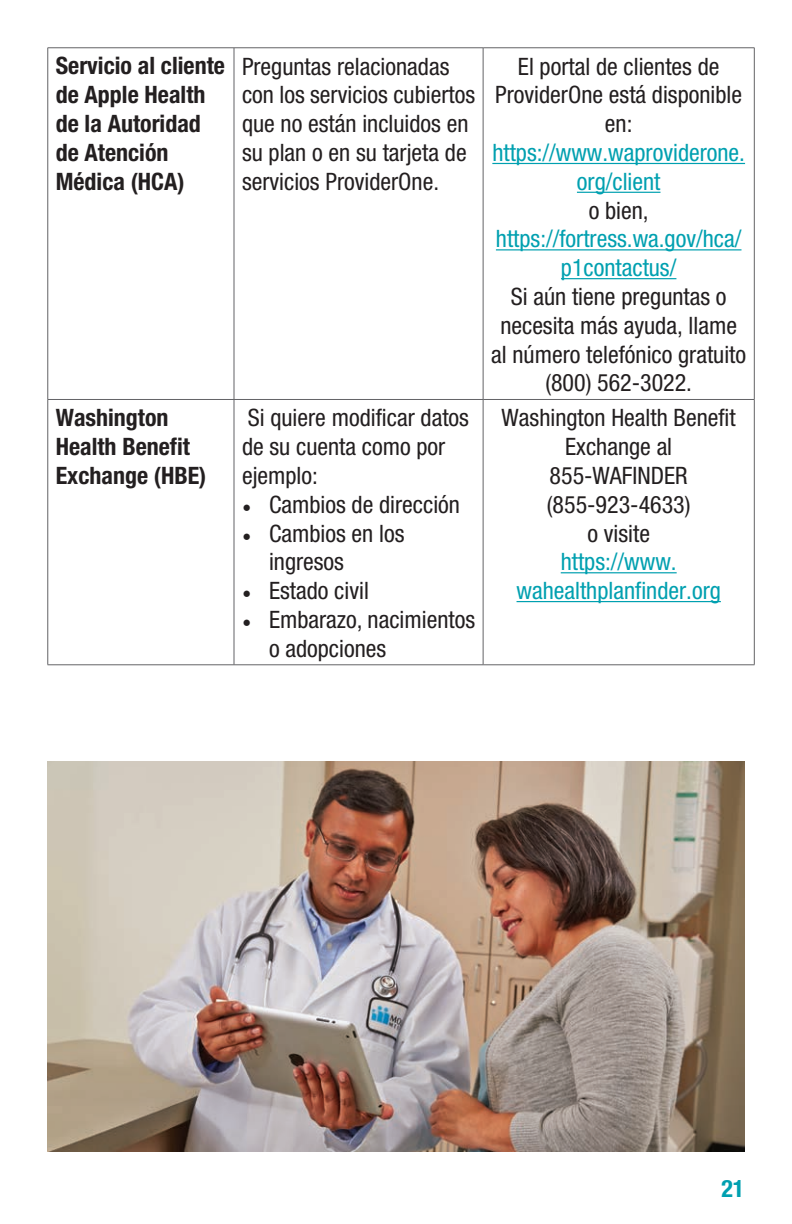
<style>
.page{position:relative;width:792px;height:1224px;background:#fff}
.page>*{position:absolute;margin:0;border:0;box-sizing:border-box;transform-origin:0 0}
.t1{font:condensed 24px/28.8px "Helvetica Neue";color:#231f20}
.t2{font:700 condensed 24px/28.8px "Helvetica Neue";color:#231f20}
.t3{font:700 condensed 24px "Helvetica Neue";color:#00a0b0}
.s1{color:#00a0b0}
.s2{font-family:"Minion Pro";font-stretch:normal}
</style>
<div class="page">
<hr style="left:48px;top:47px;width:186px;height:1px;background:#636366">
<hr style="left:47px;top:48px;width:1px;height:351px;background:#636366">
<hr style="left:234px;top:47px;width:249px;height:1px;background:#636366">
<hr style="left:234px;top:48px;width:1px;height:351px;background:#636366">
<hr style="left:483px;top:47px;width:272px;height:1px;background:#636366">
<hr style="left:483px;top:48px;width:1px;height:351px;background:#636366">
<hr style="left:754px;top:48px;width:1px;height:351px;background:#636366">
<hr style="left:48px;top:399px;width:186px;height:1px;background:#636366">
<hr style="left:47px;top:400px;width:1px;height:265px;background:#636366">
<hr style="left:234px;top:399px;width:249px;height:1px;background:#636366">
<hr style="left:234px;top:400px;width:1px;height:265px;background:#636366">
<hr style="left:483px;top:399px;width:272px;height:1px;background:#636366">
<hr style="left:483px;top:400px;width:1px;height:265px;background:#636366">
<hr style="left:754px;top:400px;width:1px;height:265px;background:#636366">
<hr style="left:48px;top:664px;width:186px;height:1px;background:#636366">
<hr style="left:234px;top:664px;width:249px;height:1px;background:#636366">
<hr style="left:483px;top:664px;width:272px;height:1px;background:#636366">
<hr style="left:492px;top:163px;width:253px;height:1px;background:#00a0b0">
<hr style="left:577px;top:192px;width:83px;height:1px;background:#00a0b0">
<hr style="left:496px;top:249px;width:246px;height:1px;background:#00a0b0">
<hr style="left:561px;top:278px;width:115px;height:1px;background:#00a0b0">
<hr style="left:561px;top:572px;width:116px;height:1px;background:#00a0b0">
<hr style="left:517px;top:601px;width:204px;height:1px;background:#00a0b0">
<img style="left:48px;top:762px;width:696px;height:390px">
<p class="t2" style="left:56px;top:51px;width:171px">Servicio al cliente de Apple Health de la Autoridad de Atención<br>Médica (HCA)</p>
<p class="t1" style="left:242px;top:52px;width:235px">Preguntas relacionadas con los servicios cubiertos que no están incluidos en su plan o en su tarjeta de servicios ProviderOne.</p>
<p class="t1" style="left:491px;top:52px;width:256px;text-align:center">El portal de clientes de<br>ProviderOne está disponible en: <span class="s1">https://www.waproviderone. org/client<br></span>o bien, <span class="s1">https://fortress.wa.gov/hca/ p1contactus/<br></span>Si aún tiene preguntas o necesita más ayuda, llame al número telefónico gratuito (800) 562-3022.</p>
<p class="t2" style="left:56px;top:403px;width:152px">Washington<br>Health Benefit<br>Exchange (HBE)</p>
<p class="t1" style="left:242px;top:403px;width:228px">Si quiere modificar datos de su cuenta como por ejemplo:</p>
<p class="t1" style="left:242px;top:490px;width:220px"><span class="s2">•</span> Cambios de dirección</p>
<p class="t1" style="left:269px;top:519px;width:137px;text-indent:-27px"><span class="s2">•</span> Cambios en los ingresos</p>
<p class="t1" style="left:242px;top:576px;width:128px"><span class="s2">•</span> Estado civil</p>
<p class="t1" style="left:269px;top:605px;width:208px;text-indent:-27px"><span class="s2">•</span> Embarazo, nacimientos o adopciones</p>
<p class="t1" style="left:502px;top:403px;width:236px;text-align:center">Washington Health Benefit<br>Exchange al<br>855-WAFINDER (855-923-4633)<br>o visite<br><span class="s1">https://www. wahealthplanfinder.org</span></p>
<p class="t3" style="left:721px;top:1174px;width:25px">21</p>
</div>
